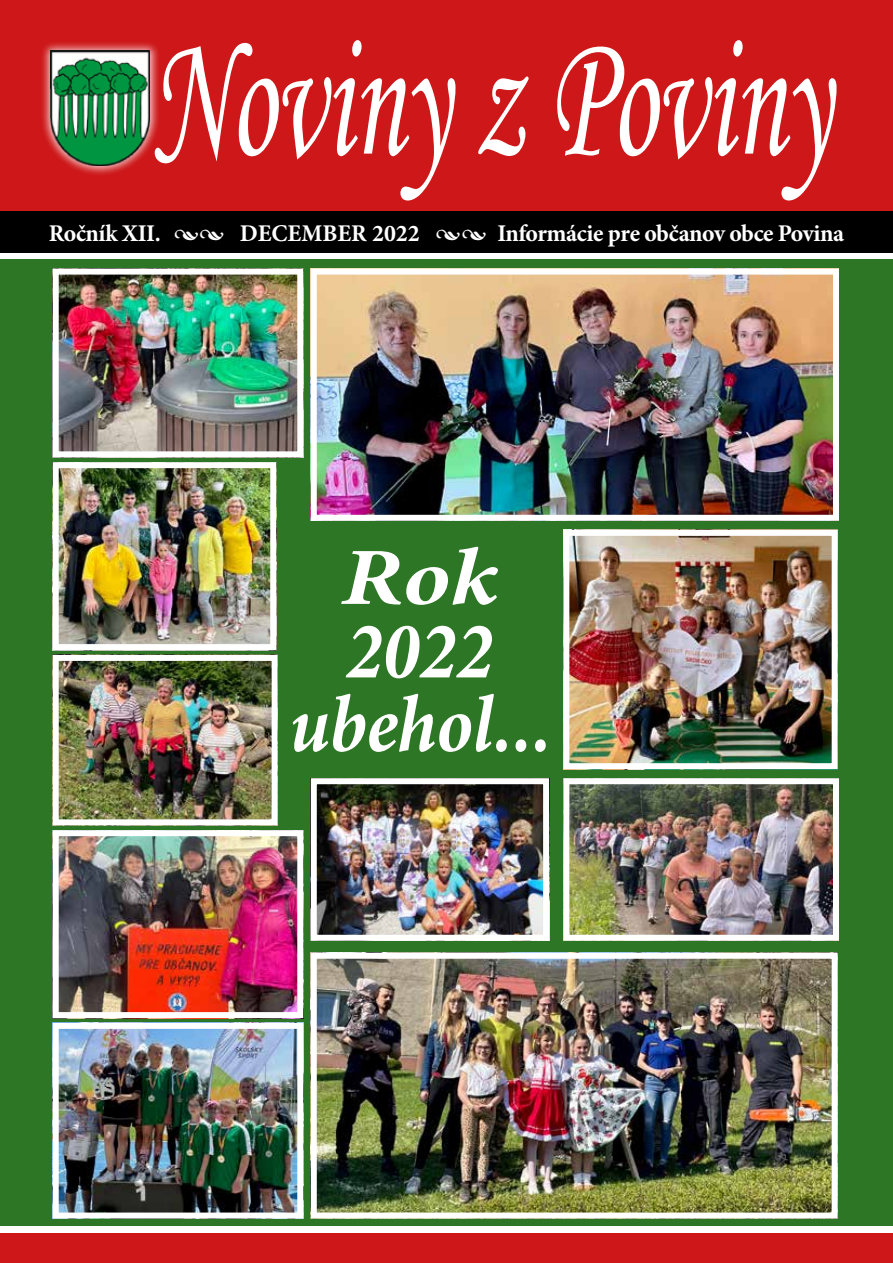
<style>
.page{position:relative;width:893px;height:1263px;background:#fff}
.page>*{position:absolute;margin:0;border:0;box-sizing:border-box;transform-origin:0 0}
.t1{font:183px "Monotype Corsiva";color:#fff;scale:.62 1}
.t2{font:italic 700 81.3px/73.5px "Minion Pro";color:#fff;text-align:center;scale:1.2 1}
.t3{font:700 24px "Minion Pro";letter-spacing:-.015em;color:#fff}
</style>
<div class="page">
<div style="left:0;top:259px;width:893px;height:967px;background:#2d7625"></div>
<img style="left:60px;top:469px;width:209px;height:174px">
<div style="left:53px;top:462px;width:223px;height:188px;border:6px solid #fff"></div>
<img style="left:60px;top:276px;width:236px;height:174px">
<div style="left:53px;top:269px;width:250px;height:188px;border:6px solid #fff"></div>
<img style="left:570px;top:537px;width:261px;height:225px">
<div style="left:563px;top:530px;width:275px;height:239px;border:6px solid #fff"></div>
<img style="left:570px;top:785px;width:262px;height:149px">
<div style="left:563px;top:778px;width:276px;height:163px;border:6px solid #fff"></div>
<img style="left:60px;top:662px;width:211px;height:156px">
<div style="left:53px;top:655px;width:225px;height:170px;border:6px solid #fff"></div>
<img style="left:60px;top:1030px;width:236px;height:181px">
<div style="left:53px;top:1023px;width:250px;height:195px;border:6px solid #fff"></div>
<img style="left:60px;top:837px;width:236px;height:174px">
<div style="left:53px;top:830px;width:250px;height:188px;border:6px solid #fff"></div>
<img style="left:318px;top:276px;width:514px;height:238px">
<div style="left:311px;top:269px;width:528px;height:252px;border:6px solid #fff"></div>
<img style="left:318px;top:785px;width:224px;height:149px">
<div style="left:311px;top:778px;width:238px;height:163px;border:6px solid #fff"></div>
<img style="left:318px;top:960px;width:513px;height:251px">
<div style="left:311px;top:953px;width:527px;height:265px;border:6px solid #fff"></div>
<div style="left:0;top:0;width:893px;height:211px;background:#cd1719"></div>
<div style="left:0;top:211px;width:893px;height:42px;background:#000"></div>
<div style="left:0;top:1233px;width:893px;height:30px;background:#cd1719"></div>
<div style="left:40px;top:40px;width:121px;height:137px;background:#fff;opacity:.75"></div>
<img style="left:51px;top:51px;width:99px;height:115px">
<h1 class="t1" style="left:150px;top:-13px;width:1099px">Noviny z Poviny</h1>
<p class="t3" style="left:49px;top:219px;width:797px">Ročník XII. mm DECEMBER 2022 mm Informácie pre občanov obce Povina</p>
<h2 class="t2" style="left:289px;top:544px;width:220px">Rok<br>2022 ubehol...</h2>
</div>
